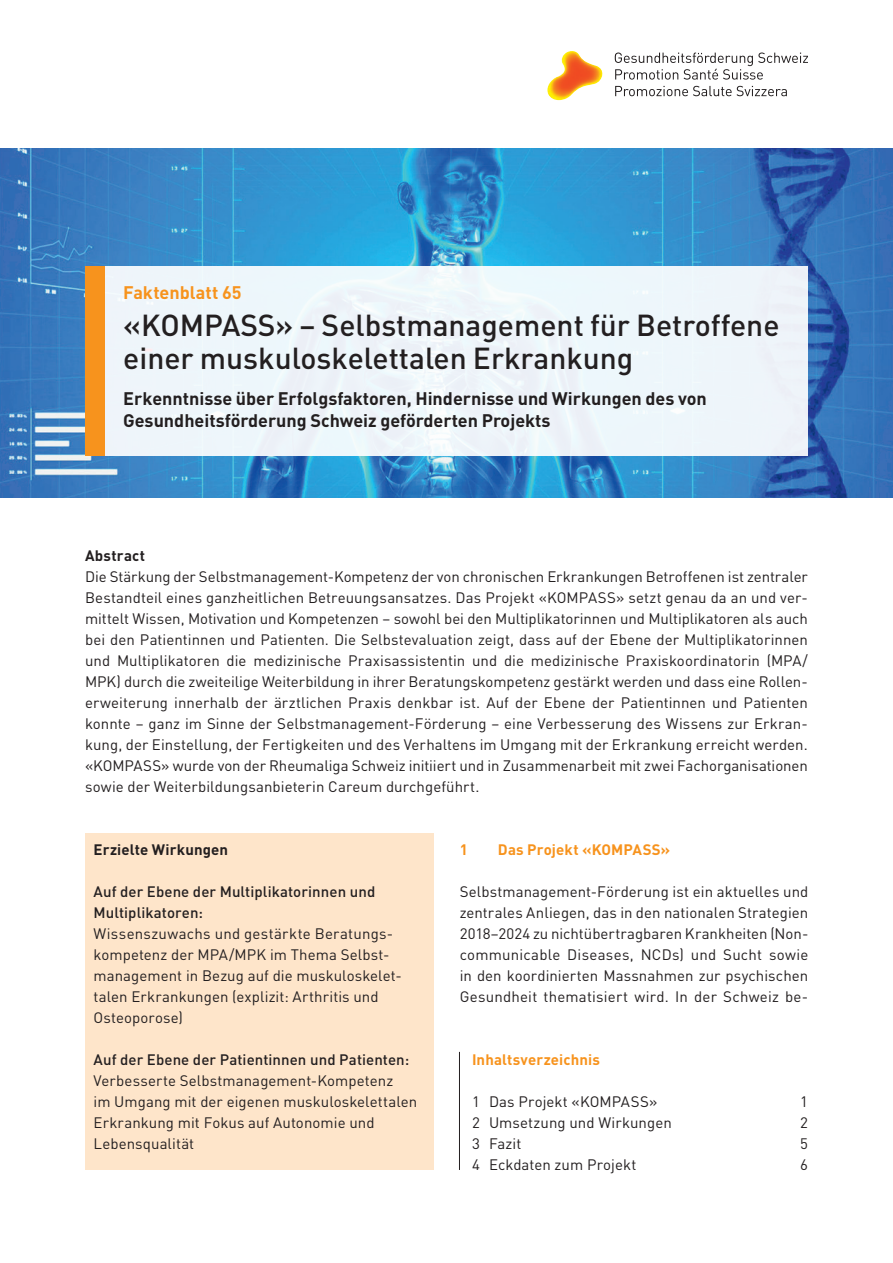
<style>
.page{position:relative;width:893px;height:1263px;background:#fff}
.page>*{position:absolute;margin:0;border:0;box-sizing:border-box;transform-origin:0 0}
.t1{font:500 30px/33px "DIN Pro";color:#231f20}
.t2{font:700 18px/22.5px "DIN Pro";color:#231f20}
.t3{font:700 18px "DIN Pro";color:#f7931d}
.t4{font:15px/21px "DIN Pro";letter-spacing:.005em;color:#231f20;text-align:justify}
.t5{font:500 15px/21px "DIN Pro";letter-spacing:.005em;color:#231f20}
.t6{font:700 15px "DIN Pro";letter-spacing:.005em;color:#f7931d}
.t7{font:700 15px "DIN Pro";letter-spacing:.01em;color:#231f20}
</style>
<div class="page">
<img style="left:0;top:149px;width:893px;height:349px">
<div style="left:85px;top:266px;width:723px;height:190px;background:#eef6fa"></div>
<div style="left:85px;top:266px;width:19px;height:190px;background:#f7931d"></div>
<img style="left:547px;top:51px;width:56px;height:49px">
<svg style="left:615px;top:53px;width:193px;height:27px"></svg>
<svg style="left:615px;top:86px;width:172px;height:10px"></svg>
<div style="left:85px;top:834px;width:349px;height:336px;background:#fee5ca"></div>
<hr style="left:459px;top:1052px;width:1px;height:118px;background:#231f20">
<p class="t3" style="left:123px;top:280px;width:120px">Faktenblatt 65</p>
<h1 class="t1" style="left:123px;top:308px;width:658px">«KOMPASS» – Selbstmanagement für Betroffene einer muskuloskelettalen Erkrankung</h1>
<p class="t2" style="left:123px;top:386px;width:585px">Erkenntnisse über Erfolgsfaktoren, Hindernisse und Wirkungen des von<br>Gesundheitsförderung Schweiz geförderten Projekts</p>
<p class="t7" style="left:85px;top:545px;width:62px">Abstract</p>
<p class="t4" style="left:85px;top:565px;width:724px">Die Stärkung der Selbstmanagement-Kompetenz der von chronischen Erkrankungen Betroffenen ist zentraler Bestandteil eines ganzheitlichen Betreuungsansatzes. Das Projekt «KOMPASS» setzt genau da an und ver&shy;mittelt Wissen, Motivation und Kompetenzen – sowohl bei den Multiplikatorinnen und Multiplikatoren als auch bei den Patientinnen und Patienten. Die Selbstevaluation zeigt, dass auf der Ebene der Multiplikatorinnen und Multiplikatoren die medizinische Praxisassistentin und die medizinische Praxiskoordinatorin (MPA/ MPK) durch die zweiteilige Weiterbildung in ihrer Beratungskompetenz gestärkt werden und dass eine Rollen&shy;erweiterung innerhalb der ärztlichen Praxis denkbar ist. Auf der Ebene der Patientinnen und Patienten konnte – ganz im Sinne der Selbstmanagement-Förderung – eine Verbesserung des Wissens zur Erkran&shy;kung, der Einstellung, der Fertigkeiten und des Verhaltens im Umgang mit der Erkrankung erreicht werden. «KOMPASS» wurde von der Rheumaliga Schweiz initiiert und in Zusammenarbeit mit zwei Fachorganisationen sowie der Weiterbildungsanbieterin Careum durchgeführt.</p>
<p class="t7" style="left:94px;top:839px;width:136px">Erzielte Wirkungen</p>
<p class="t5" style="left:94px;top:880px;width:283px">Auf der Ebene der Multiplikatorinnen und<br>Multiplikatoren:</p>
<p class="t4" style="left:94px;top:922px;width:307px;text-align:left">Wissenszuwachs und gestärkte Beratungs&shy;kompetenz der MPA/MPK im Thema Selbst&shy;management in Bezug auf die muskuloskelet&shy;talen Erkrankungen (explizit: Arthritis und Osteoporose)</p>
<p class="t5" style="left:94px;top:1048px;width:317px">Auf der Ebene der Patientinnen und Patienten:</p>
<p class="t4" style="left:94px;top:1069px;width:325px;text-align:left">Verbesserte Selbstmanagement-Kompetenz<br>im Umgang mit der eigenen muskuloskelettalen Erkrankung mit Fokus auf Autonomie und Lebensqualität</p>
<p class="t6" style="left:460px;top:839px;width:10px">1</p>
<p class="t6" style="left:498px;top:839px;width:174px">Das Projekt «KOMPASS»</p>
<p class="t4" style="left:460px;top:880px;width:350px">Selbstmanagement-Förderung ist ein aktuelles und zentrales Anliegen, das in den nationalen Strategien 2018–2024 zu nichtübertragbaren Krankheiten (Non&shy;communicable Diseases, NCDs) und Sucht sowie in den koordinierten Massnahmen zur psychischen Gesundheit thematisiert wird. In der Schweiz be-</p>
<p class="t6" style="left:472px;top:1049px;width:129px">Inhaltsverzeichnis</p>
<p class="t4" style="left:472px;top:1090px;width:187px">1 Das Projekt «KOMPASS»</p>
<p class="t4" style="left:800px;top:1090px;width:9px">1</p>
<p class="t4" style="left:472px;top:1111px;width:201px">2 Umsetzung und Wirkungen</p>
<p class="t4" style="left:800px;top:1111px;width:9px">2</p>
<p class="t4" style="left:472px;top:1132px;width:51px">3 Fazit</p>
<p class="t4" style="left:800px;top:1132px;width:9px">5</p>
<p class="t4" style="left:472px;top:1153px;width:166px">4 Eckdaten zum Projekt</p>
<p class="t4" style="left:800px;top:1153px;width:9px">6</p>
</div>
